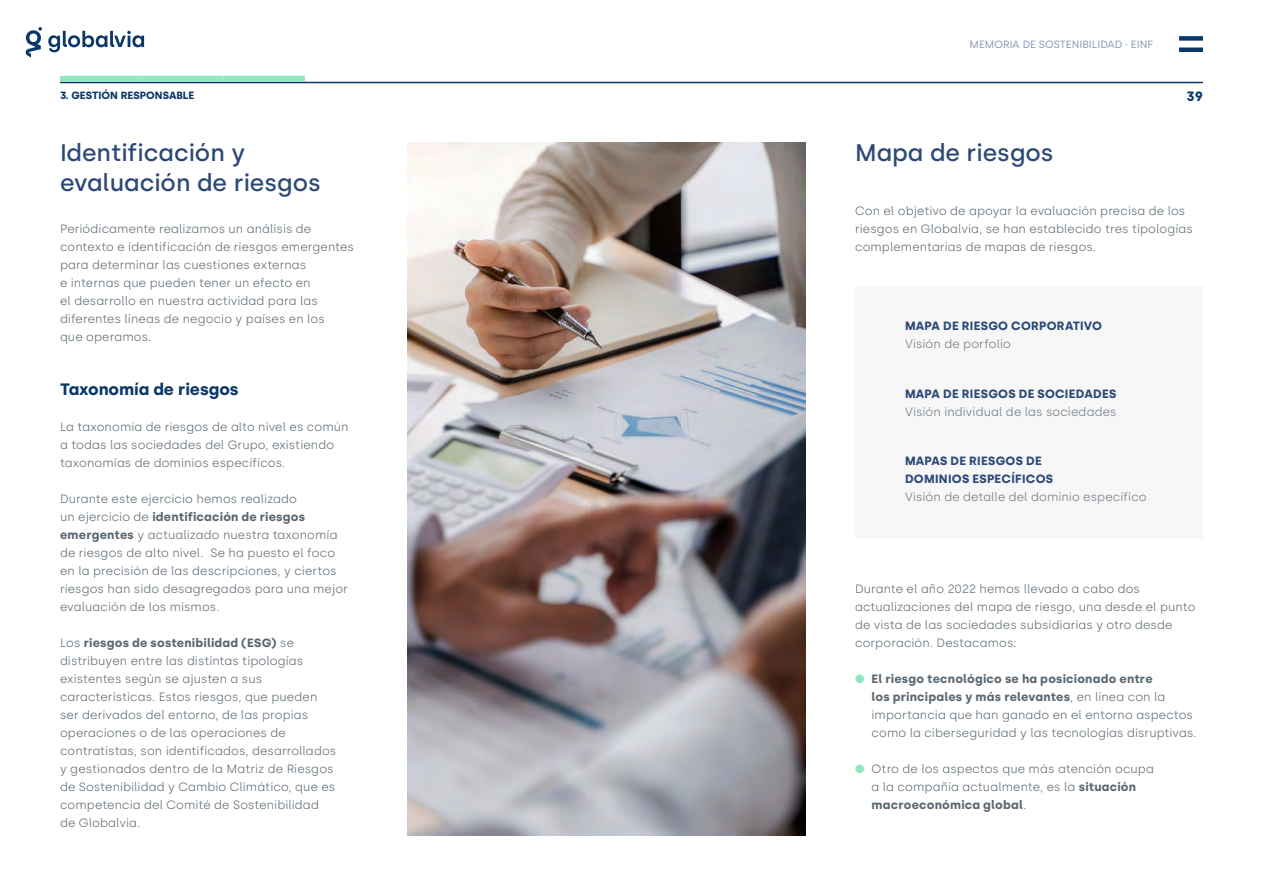
<style>
.page{position:relative;width:1263px;height:893px;background:#fff}
.page>*{position:absolute;margin:0;border:0;box-sizing:border-box;transform-origin:0 0}
.t1{font:500 24px/30px "Silka";color:#2c4975}
.t2{font:700 16.5px "Silka";color:#0c3867}
.t3{font:700 13.5px "Silka";color:#0c3867}
.t4{font:300 12px/18px "Silka";letter-spacing:.01em;color:#5b6770}
.t5{font:700 12px/18px "Silka";letter-spacing:.02em;color:#2c4975}
.t6{font:300 12px "Silka";letter-spacing:.01em;color:#6b767e}
.t7{font:10.5px "Silka";color:#8895b0}
.t8{font:700 10.5px "Silka";color:#0c3867}
.s1{font-weight:700}
.s2{color:#91e8c0}
</style>
<div class="page">
<div style="left:855px;top:287px;width:348px;height:252px;background:#f7f7f8"></div>
<img style="left:408px;top:142px;width:397px;height:693px">
<hr style="left:60px;top:82px;width:1143px;height:1px;background:#0c3867">
<hr style="left:1179px;top:48px;width:24px;height:4px;background:#0c3867">
<div style="left:1179px;top:36px;width:24px;height:5px;background:#0c3867"></div>
<div style="left:60px;top:76px;width:82px;height:6px;background:#91e8c0"></div>
<div style="left:223px;top:76px;width:82px;height:6px;background:#91e8c0"></div>
<div style="left:142px;top:76px;width:81px;height:6px;background:#91e8c0"></div>
<svg style="left:48px;top:31px;width:96px;height:21px"></svg>
<svg style="left:26px;top:27px;width:16px;height:30px"></svg>
<p class="t7" style="left:969px;top:38px;width:185px">MEMORIA DE SOSTENIBILIDAD · EINF</p>
<p class="t8" style="left:60px;top:89px;width:136px">3. GESTIÓN RESPONSABLE</p>
<p class="t3" style="left:1186px;top:89px;width:18px">39</p>
<h1 class="t1" style="left:60px;top:137px;width:262px">Identificación y evaluación de riesgos</h1>
<h1 class="t1" style="left:855px;top:137px;width:200px">Mapa de riesgos</h1>
<p class="t4" style="left:60px;top:219px;width:295px">Periódicamente realizamos un análisis de contexto e identificación de riesgos emergentes para determinar las cuestiones externas<br>e internas que pueden tener un efecto en<br>el desarrollo en nuestra actividad para las diferentes líneas de negocio y países en los<br>que operamos.</p>
<h2 class="t2" style="left:60px;top:379px;width:180px">Taxonomía de riesgos</h2>
<p class="t4" style="left:60px;top:417px;width:290px">La taxonomía de riesgos de alto nivel es común a todas las sociedades del Grupo, existiendo taxonomías de dominios específicos.</p>
<p class="t4" style="left:60px;top:489px;width:289px">Durante este ejercicio hemos realizado<br>un ejercicio de <span class="s1">identificación de riesgos emergentes</span> y actualizado nuestra taxonomía de riesgos de alto nivel. Se ha puesto el foco en la precisión de las descripciones, y ciertos riesgos han sido desagregados para una mejor evaluación de los mismos.</p>
<p class="t4" style="left:60px;top:633px;width:278px">Los <span class="s1">riesgos de sostenibilidad (ESG)</span> se distribuyen entre las distintas tipologías existentes según se ajusten a sus características. Estos riesgos, que pueden ser derivados del entorno, de las propias operaciones o de las operaciones de contratistas, son identificados, desarrollados y gestionados dentro de la Matriz de Riesgos de Sostenibilidad y Cambio Climático, que es competencia del Comité de Sostenibilidad de Globalvia.</p>
<p class="t4" style="left:855px;top:201px;width:339px">Con el objetivo de apoyar la evaluación precisa de los riesgos en Globalvia, se han establecido tres tipologías complementarias de mapas de riesgos.</p>
<p class="t5" style="left:905px;top:317px;width:199px">MAPA DE RIESGO CORPORATIVO</p>
<p class="t6" style="left:905px;top:337px;width:107px">Visión de porfolio</p>
<p class="t5" style="left:905px;top:385px;width:213px">MAPA DE RIESGOS DE SOCIEDADES</p>
<p class="t6" style="left:905px;top:405px;width:213px">Visión individual de las sociedades</p>
<p class="t5" style="left:905px;top:452px;width:150px">MAPAS DE RIESGOS DE<br>DOMINIOS ESPECÍFICOS</p>
<p class="t6" style="left:905px;top:490px;width:243px">Visión de detalle del dominio específico</p>
<p class="t4" style="left:855px;top:579px;width:342px">Durante el año 2022 hemos llevado a cabo dos actualizaciones del mapa de riesgo, una desde el punto de vista de las sociedades subsidiarias y otro desde corporación. Destacamos:</p>
<p class="t4" style="left:871px;top:669px;width:327px;text-indent:-16px"><span class="s2">●</span> <span class="s1">El riesgo tecnológico se ha posicionado entre<br>los principales y más relevantes</span>, en línea con la importancia que han ganado en el entorno aspectos como la ciberseguridad y las tecnologías disruptivas.</p>
<p class="t4" style="left:871px;top:759px;width:284px;text-indent:-16px"><span class="s2">●</span> Otro de los aspectos que más atención ocupa a la compañía actualmente, es la <span class="s1">situación macroeconómica global</span>.</p>
</div>
